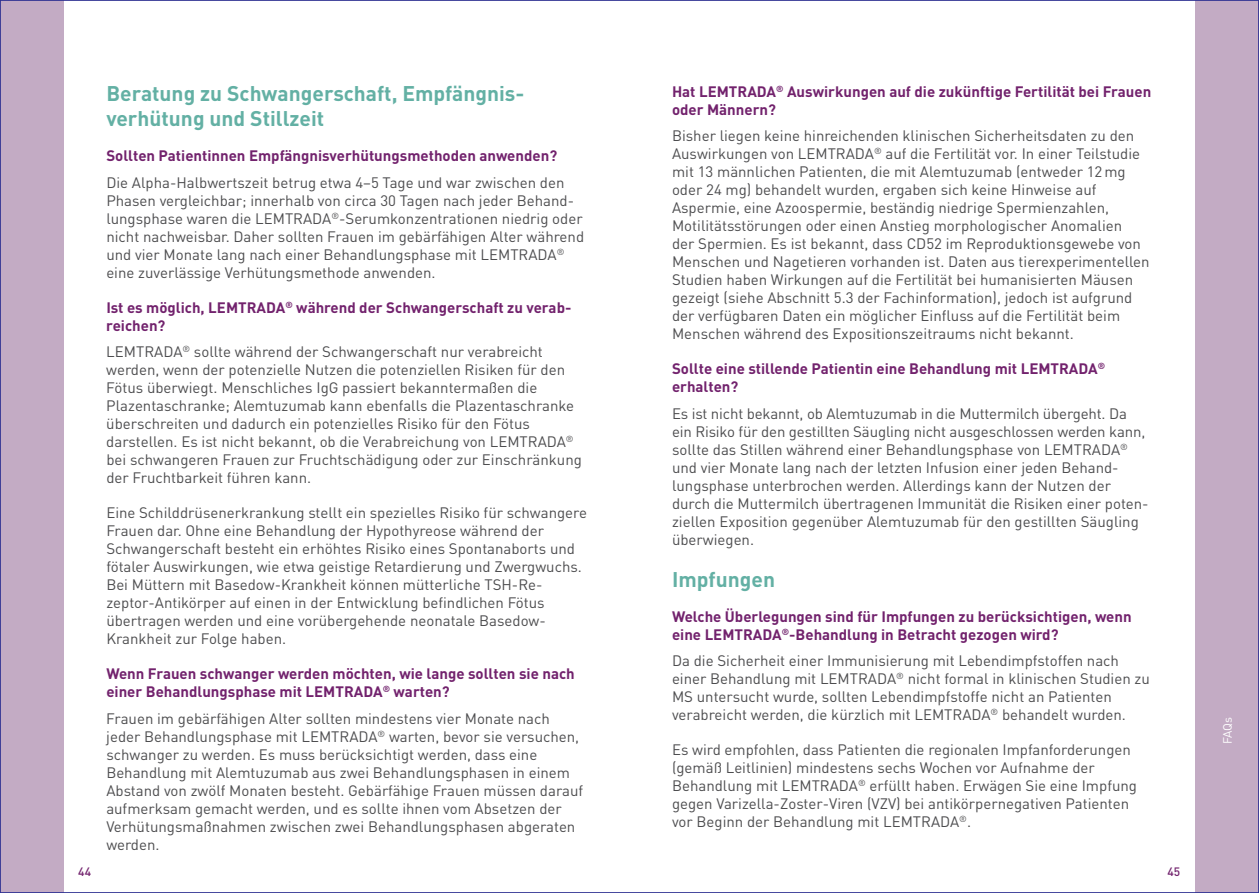
<style>
.page{position:relative;width:1259px;height:893px;background:#fff}
.page>*{position:absolute;margin:0;border:0;box-sizing:border-box;transform-origin:0 0}
.t1{font:700 21px/25.2px "DIN Pro";color:#63b0a4}
.t2{font:15px/18px "DIN Pro";color:#4d4d4f}
.t3{font:700 15px/18px "DIN Pro";color:#72226d}
.t4{font:500 12px "DIN Pro";color:#72226d}
.t5{font:12px "DIN Pro";color:#fff}
</style>
<div class="page">
<div style="left:1195px;top:0;width:64px;height:893px;background:#c3abc4"></div>
<div style="left:0;top:0;width:64px;height:893px;background:#c3abc4"></div>
<h1 class="t1" style="left:106px;top:80px;width:417px">Beratung zu Schwangerschaft, Empfängnis&shy;verhütung und Stillzeit</h1>
<p class="t3" style="left:106px;top:146px;width:452px">Sollten Patientinnen Empfängnisverhütungsmethoden anwenden?</p>
<p class="t2" style="left:106px;top:173px;width:479px">Die Alpha-Halbwertszeit betrug etwa 4–5 Tage und war zwischen den Phasen vergleichbar; innerhalb von circa 30 Tagen nach jeder Behand&shy;lungsphase waren die LEMTRADA<sup>®</sup>-Serumkonzentrationen niedrig oder nicht nachweisbar. Daher sollten Frauen im gebärfähigen Alter während und vier Monate lang nach einer Behandlungsphase mit LEMTRADA<sup>® </sup>eine zuverlässige Verhütungsmethode anwenden.</p>
<p class="t3" style="left:106px;top:298px;width:466px">Ist es möglich, LEMTRADA<sup>®</sup> während der Schwangerschaft zu verab&shy;reichen?</p>
<p class="t2" style="left:106px;top:342px;width:477px">LEMTRADA<sup>®</sup> sollte während der Schwangerschaft nur verabreicht werden, wenn der potenzielle Nutzen die potenziellen Risiken für den Fötus überwiegt. Menschliches IgG passiert bekanntermaßen die Plazentaschranke; Alemtuzumab kann ebenfalls die Plazentaschranke überschreiten und dadurch ein potenzielles Risiko für den Fötus darstellen. Es ist nicht bekannt, ob die Verabreichung von LEMTRADA<sup>® </sup>bei schwangeren Frauen zur Fruchtschädigung oder zur Einschränkung der Fruchtbarkeit führen kann.</p>
<p class="t2" style="left:106px;top:503px;width:482px">Eine Schilddrüsenerkrankung stellt ein spezielles Risiko für schwangere Frauen dar. Ohne eine Behandlung der Hypothyreose während der Schwangerschaft besteht ein erhöhtes Risiko eines Spontanaborts und fötaler Auswirkungen, wie etwa geistige Retardierung und Zwergwuchs.<br>Bei Müttern mit Basedow-Krankheit können mütterliche TSH-Re&shy;zeptor-Antikörper auf einen in der Entwicklung befindlichen Fötus übertragen werden und eine vorübergehende neonatale Basedow-Krankheit zur Folge haben.</p>
<p class="t3" style="left:106px;top:664px;width:470px">Wenn Frauen schwanger werden möchten, wie lange sollten sie nach einer Behandlungsphase mit LEMTRADA<sup>®</sup> warten?</p>
<p class="t2" style="left:106px;top:709px;width:478px">Frauen im gebärfähigen Alter sollten mindestens vier Monate nach jeder Behandlungsphase mit LEMTRADA<sup>®</sup> warten, bevor sie versuchen, schwanger zu werden. Es muss berücksichtigt werden, dass eine Behandlung mit Alemtuzumab aus zwei Behandlungsphasen in einem Abstand von zwölf Monaten besteht. Gebärfähige Frauen müssen darauf aufmerksam gemacht werden, und es sollte ihnen vom Absetzen der Verhütungsmaßnahmen zwischen zwei Behandlungsphasen abgeraten werden.</p>
<p class="t3" style="left:672px;top:81px;width:481px">Hat LEMTRADA<sup>®</sup> Auswirkungen auf die zukünftige Fertilität bei Frauen oder Männern?</p>
<p class="t2" style="left:672px;top:126px;width:479px">Bisher liegen keine hinreichenden klinischen Sicherheitsdaten zu den Auswirkungen von LEMTRADA<sup>®</sup> auf die Fertilität vor. In einer Teilstudie mit 13 männlichen Patienten, die mit Alemtuzumab (entweder 12mg oder 24 mg) behandelt wurden, ergaben sich keine Hinweise auf Aspermie, eine Azoospermie, beständig niedrige Spermienzahlen, Motilitätsstörungen oder einen Anstieg morphologischer Anomalien<br>der Spermien. Es ist bekannt, dass CD52 im Reproduktionsgewebe von Menschen und Nagetieren vorhanden ist. Daten aus tierexperimentellen Studien haben Wirkungen auf die Fertilität bei humanisierten Mäusen gezeigt (siehe Abschnitt 5.3 der Fachinformation), jedoch ist aufgrund der verfügbaren Daten ein möglicher Einfluss auf die Fertilität beim Menschen während des Expositionszeitraums nicht bekannt.</p>
<p class="t3" style="left:672px;top:359px;width:435px">Sollte eine stillende Patientin eine Behandlung mit LEMTRADA<sup>® </sup>erhalten?</p>
<p class="t2" style="left:672px;top:403px;width:478px">Es ist nicht bekannt, ob Alemtuzumab in die Muttermilch übergeht. Da ein Risiko für den gestillten Säugling nicht ausgeschlossen werden kann, sollte das Stillen während einer Behandlungsphase von LEMTRADA<sup>® </sup>und vier Monate lang nach der letzten Infusion einer jeden Behand&shy;lungsphase unterbrochen werden. Allerdings kann der Nutzen der durch die Muttermilch übertragenen Immunität die Risiken einer poten&shy;ziellen Exposition gegenüber Alemtuzumab für den gestillten Säugling überwiegen.</p>
<h1 class="t1" style="left:672px;top:566px;width:105px">Impfungen</h1>
<p class="t3" style="left:672px;top:607px;width:461px">Welche Überlegungen sind für Impfungen zu berücksichtigen, wenn eine LEMTRADA<sup>®</sup>-Behandlung in Betracht gezogen wird?</p>
<p class="t2" style="left:672px;top:651px;width:479px">Da die Sicherheit einer Immunisierung mit Lebendimpfstoffen nach einer Behandlung mit LEMTRADA<sup>®</sup> nicht formal in klinischen Studien zu MS untersucht wurde, sollten Lebendimpfstoffe nicht an Patienten verabreicht werden, die kürzlich mit LEMTRADA<sup>®</sup> behandelt wurden.</p>
<p class="t2" style="left:672px;top:740px;width:466px">Es wird empfohlen, dass Patienten die regionalen Impfanforderungen (gemäß Leitlinien) mindestens sechs Wochen vor Aufnahme der Behandlung mit LEMTRADA<sup>®</sup> erfüllt haben. Erwägen Sie eine Impfung gegen Varizella-Zoster-Viren (VZV) bei antikörpernegativen Patienten vor Beginn der Behandlung mit LEMTRADA<sup>®</sup>.</p>
<p class="t4" style="left:78px;top:864px;width:14px">44</p>
<p class="t4" style="left:1167px;top:864px;width:14px">45</p>
<p class="t5" style="left:1219px;top:744px;width:29px;rotate:-90deg">FAQs</p>
</div>
